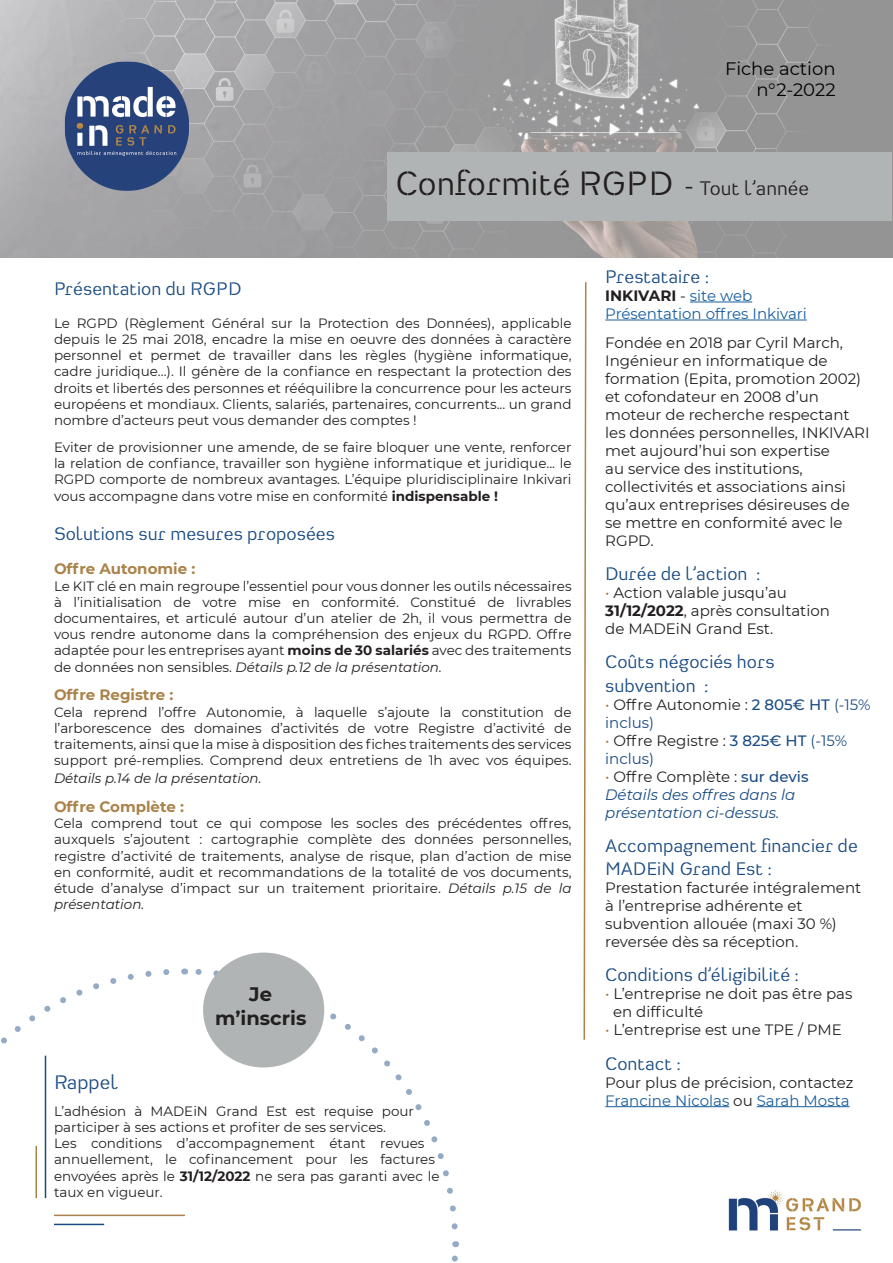
<style>
.page{position:relative;width:893px;height:1263px;background:#fff}
.page>*{position:absolute;margin:0;border:0;box-sizing:border-box;transform-origin:0 0}
.t1{font:36px "Heimat Stencil";color:#231f20}
.t2{font:21px "Heimat Stencil";color:#194a81}
.t3{font:19.5px/23.4px "Heimat Stencil";color:#194a81}
.t4{font:700 19.5px "Montserrat";color:#231f20}
.t5{font:18px "Montserrat";color:#000}
.t6{font:15px/18px "Montserrat";color:#231f20}
.t7{font:italic 15px/18px "Montserrat";color:#194b83}
.t8{font:700 15px "Montserrat";color:#aa834a}
.t9{font:15px "Montserrat";color:#175d9e}
.t10{font:700 15px "Montserrat";color:#231f20}
.t11{font:13.5px/16.2px "Montserrat";color:#231f20;text-align:justify}
.t12{font:italic 13.5px "Montserrat";color:#231f20}
.s1{font-size:27px}
.s2{font-size:21px}
.s3{font-weight:700}
.s4{font-style:italic}
.s5{font-weight:400}
.s6{font-weight:400;color:#175d9e}
.s7{color:#aa834a}
.s8{font-weight:500;color:#194b83}
.s9{color:#194b83}
.s10{color:#175d9e}
</style>
<div class="page">
<svg style="left:187px;top:969px;width:271px;height:261px"></svg>
<svg style="left:1px;top:969px;width:172px;height:257px"></svg>
<svg style="left:451px;top:1241px;width:8px;height:21px"></svg>
<img style="left:0;top:0;width:893px;height:257px">
<img style="left:54px;top:54px;width:144px;height:144px">
<div style="left:388px;top:153px;width:504px;height:68px;background:#b1b4b5"></div>
<hr style="left:690px;top:302px;width:62px;height:1px;background:#175d9e">
<hr style="left:605px;top:320px;width:202px;height:1px;background:#175d9e">
<hr style="left:605px;top:1106px;width:124px;height:1px;background:#175d9e">
<hr style="left:757px;top:1106px;width:93px;height:1px;background:#175d9e">
<svg style="left:583px;top:282px;width:4px;height:758px"></svg>
<div style="left:203px;top:952px;width:121px;height:115px;background:#b1b4b5;border-radius:50%"></div>
<img style="left:728px;top:1190px;width:134px;height:41px">
<hr style="left:45px;top:1056px;width:1px;height:142px;background:#194a81">
<hr style="left:54px;top:1214px;width:131px;height:2px;background:#aa834b">
<hr style="left:54px;top:1224px;width:50px;height:1px;background:#194a81">
<hr style="left:35px;top:1146px;width:2px;height:52px;background:#aa834b">
<p class="t5" style="left:725px;top:56px;width:112px">Fiche action</p>
<p class="t5" style="left:756px;top:78px;width:81px">n°2-2022</p>
<p class="t1" style="left:395px;top:161px;width:415px">Conformité RGPD <span class="s1">-</span> <span class="s2">Tout l’année</span></p>
<p class="t3" style="left:54px;top:277px;width:189px">Présentation du RGPD</p>
<p class="t11" style="left:54px;top:314px;width:519px">Le RGPD (Règlement Général sur la Protection des Données), applicable depuis le 25 mai 2018, encadre la mise en oeuvre des données à caractère personnel et permet de travailler dans les règles (hygiène informatique, cadre juridique...). Il génère de la confiance en respectant la protection des droits et libertés des personnes et rééquilibre la concurrence pour les acteurs européens et mondiaux. Clients, salariés, partenaires, concurrents... un grand nombre d’acteurs peut vous demander des comptes !</p>
<p class="t11" style="left:54px;top:439px;width:519px">Eviter de provisionner une amende, de se faire bloquer une vente, renforcer la relation de confiance, travailler son hygiène informatique et juridique... le RGPD comporte de nombreux avantages. L’équipe pluridisciplinaire Inkivari vous accompagne dans votre mise en conformité <span class="s3">indispensable !</span></p>
<p class="t3" style="left:54px;top:522px;width:283px">Solutions sur mesures proposées</p>
<p class="t8" style="left:54px;top:558px;width:143px">Offre Autonomie :</p>
<p class="t11" style="left:54px;top:577px;width:519px">Le KIT clé en main regroupe l’essentiel pour vous donner les outils nécessaires à l’initialisation de votre mise en conformité. Constitué de livrables documentaires, et articulé autour d’un atelier de 2h, il vous permettra de vous rendre autonome dans la compréhension des enjeux du RGPD. Offre adaptée pour les entreprises ayant <span class="s3">moins de 30 salariés</span> avec des traitements de données non sensibles. <span class="s4">Détails p.12 de la présentation.</span></p>
<p class="t8" style="left:54px;top:684px;width:121px">Offre Registre :</p>
<p class="t11" style="left:54px;top:703px;width:519px">Cela reprend l’offre Autonomie, à laquelle s’ajoute la constitution de l’arborescence des domaines d’activités de votre Registre d’activité de traitements, ainsi que la mise à disposition des fiches traitements des services support pré-remplies. Comprend deux entretiens de 1h avec vos équipes.</p>
<p class="t12" style="left:54px;top:769px;width:209px">Détails p.14 de la présentation.</p>
<p class="t8" style="left:54px;top:796px;width:132px">Offre Complète :</p>
<p class="t11" style="left:54px;top:815px;width:519px">Cela comprend tout ce qui compose les socles des précédentes offres, auxquels s’ajoutent : cartographie complète des données personnelles, registre d’activité de traitements, analyse de risque, plan d’action de mise en conformité, audit et recommandations de la totalité de vos documents, étude d’analyse d’impact sur un traitement prioritaire. <span class="s4">Détails p.15 de la présentation.</span></p>
<p class="t4" style="left:249px;top:980px;width:24px">Je</p>
<p class="t4" style="left:215px;top:1003px;width:93px">m’inscris</p>
<p class="t2" style="left:54px;top:1069px;width:66px">Rappel</p>
<p class="t11" style="left:54px;top:1102px;width:361px">L’adhésion à MADEiN Grand Est est requise pour participer à ses actions et profiter de ses services.</p>
<p class="t11" style="left:54px;top:1135px;width:387px;text-align:left">Les conditions d’accompagnement étant revues annuellement, le cofinancement pour les factures envoyées après le <span class="s3">31/12/2022</span> ne sera pas garanti avec le taux en vigueur.</p>
<p class="t3" style="left:605px;top:264px;width:105px">Prestataire :</p>
<p class="t10" style="left:605px;top:285px;width:148px">INKIVARI <span class="s5">-</span> <span class="s6">site web</span></p>
<p class="t9" style="left:605px;top:303px;width:203px">Présentation offres Inkivari</p>
<p class="t6" style="left:605px;top:333px;width:266px">Fondée en 2018 par Cyril March,<br>Ingénieur en informatique de formation (Epita, promotion 2002) et cofondateur en 2008 d’un moteur de recherche respectant les données personnelles, INKIVARI met aujourd’hui son expertise<br>au service des institutions, collectivités et associations ainsi qu’aux entreprises désireuses de se mettre en conformité avec le<br>RGPD.</p>
<p class="t3" style="left:605px;top:561px;width:157px">Durée de l’action :</p>
<p class="t6" style="left:605px;top:583px;width:226px"><span class="s7">•</span> Action valable jusqu’au<br><span class="s3">31/12/2022</span>, après consultation</p>
<p class="t6" style="left:605px;top:619px;width:170px">de MADEiN Grand Est.</p>
<p class="t3" style="left:605px;top:650px;width:171px">Coûts négociés hors</p>
<p class="t3" style="left:605px;top:673px;width:105px">subvention :</p>
<p class="t6" style="left:605px;top:695px;width:267px"><span class="s7">•</span> Offre Autonomie : <span class="s8">2 805€ HT</span> <span class="s9">(-15% inclus)</span></p>
<p class="t6" style="left:605px;top:731px;width:243px"><span class="s7">•</span> Offre Registre : <span class="s8">3 825€ HT</span> <span class="s9">(-15% inclus)</span></p>
<p class="t6" style="left:605px;top:767px;width:205px"><span class="s7">•</span> Offre Complète : <span class="s8">sur devis</span></p>
<p class="t7" style="left:605px;top:785px;width:192px">Détails des offres dans la présentation ci-dessus.</p>
<p class="t3" style="left:605px;top:833px;width:254px">Accompagnement financier de<br>MADEiN Grand Est :</p>
<p class="t6" style="left:605px;top:878px;width:258px">Prestation facturée intégralement à l’entreprise adhérente et subvention allouée (maxi 30 %) reversée dès sa réception.</p>
<p class="t3" style="left:605px;top:963px;width:195px">Conditions d’éligibilité :</p>
<p class="t6" style="left:605px;top:984px;width:249px"><span class="s7">•</span> L’entreprise ne doit pas être pas</p>
<p class="t6" style="left:613px;top:1002px;width:92px">en difficulté</p>
<p class="t6" style="left:605px;top:1020px;width:238px"><span class="s7">•</span> L’entreprise est une TPE / PME</p>
<p class="t3" style="left:605px;top:1051px;width:77px">Contact :</p>
<p class="t6" style="left:605px;top:1073px;width:250px">Pour plus de précision, contactez<br><span class="s10">Francine Nicolas</span> ou <span class="s10">Sarah Mosta</span></p>
</div>
